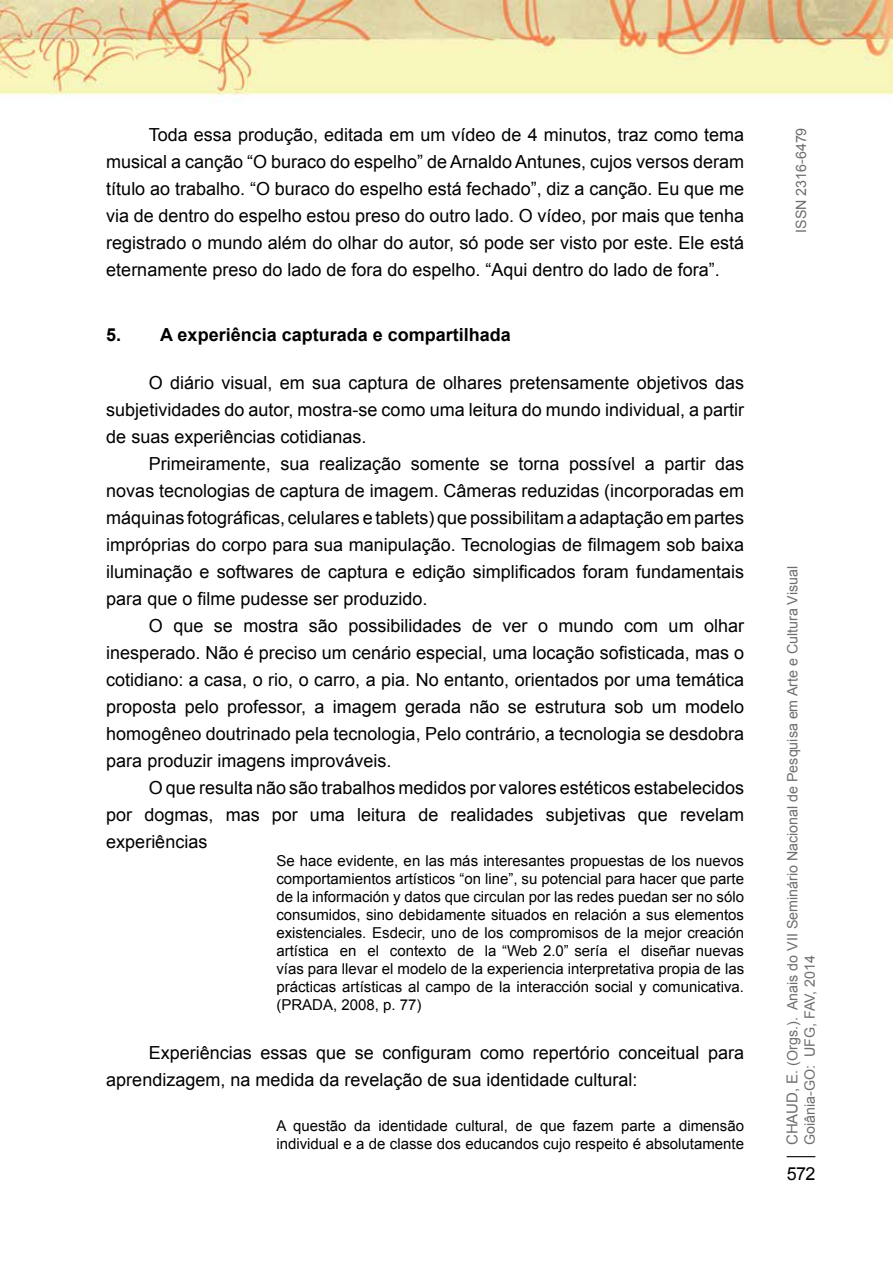
<style>
.page{position:relative;width:893px;height:1263px;background:#fff}
.page>*{position:absolute;margin:0;border:0;box-sizing:border-box;transform-origin:0 0}
.t1{font:18px/27px "Arial";color:#000;text-align:justify}
.t2{font:700 18px "Arial";color:#000}
.t3{font:15px/18px "Arial";color:#000;text-align:justify}
.t4{font:14.25px/17.1px "Arial";color:#6d6e71}
.s1{font-size:15px}
</style>
<div class="page">
<svg style="left:787px;top:1156px;width:28px;height:1px"></svg>
<img style="left:0;top:0;width:893px;height:102px">
<p class="t1" style="left:106px;top:121px;width:639px;text-indent:43px">Toda essa produção, editada em um vídeo de 4 minutos, traz como tema musical a canção “O buraco do espelho” de Arnaldo Antunes, cujos versos deram título ao trabalho. “O buraco do espelho está fechado”, diz a canção. Eu que me via de dentro do espelho estou preso do outro lado. O vídeo, por mais que tenha registrado o mundo além do olhar do autor, só pode ser visto por este. Ele está eternamente preso do lado de fora do espelho. “Aqui dentro do lado de fora”.</p>
<p class="t2" style="left:106px;top:322px;width:406px">5. A experiência capturada e compartilhada</p>
<p class="t1" style="left:106px;top:369px;width:639px;text-indent:43px">O diário visual, em sua captura de olhares pretensamente objetivos das subjetividades do autor, mostra-se como uma leitura do mundo individual, a partir de suas experiências cotidianas.</p>
<p class="t1" style="left:106px;top:450px;width:639px;text-indent:43px">Primeiramente, sua realização somente se torna possível a partir das novas tecnologias de captura de imagem. Câmeras reduzidas (incorporadas em máquinas fotográficas, celulares e tablets) que possibilitam a adaptação em partes impróprias do corpo para sua manipulação. Tecnologias de filmagem sob baixa iluminação e softwares de captura e edição simplificados foram fundamentais para que o filme pudesse ser produzido.</p>
<p class="t1" style="left:106px;top:612px;width:639px;text-indent:43px">O que se mostra são possibilidades de ver o mundo com um olhar inesperado. Não é preciso um cenário especial, uma locação sofisticada, mas o cotidiano: a casa, o rio, o carro, a pia. No entanto, orientados por uma temática proposta pelo professor, a imagem gerada não se estrutura sob um modelo homogêneo doutrinado pela tecnologia, Pelo contrário, a tecnologia se desdobra para produzir imagens improváveis.</p>
<p class="t1" style="left:106px;top:774px;width:639px;text-indent:43px">O que resulta não são trabalhos medidos por valores estéticos estabelecidos por dogmas, mas por uma leitura de realidades subjetivas que revelam experiências</p>
<p class="t3" style="left:276px;top:852px;width:469px">Se hace evidente, en las más interesantes propuestas de los nuevos comportamientos artísticos “on line”, su potencial para hacer que parte de la información y datos que circulan por las redes puedan ser no sólo consumidos, sino debidamente situados en relación a sus elementos existenciales. Esdecir, uno de los compromisos de la mejor creación artística en el contexto de la “Web 2.0” sería el diseñar nuevas vías para llevar el modelo de la experiencia interpretativa propia de las prácticas artísticas al campo de la interacción social y comunicativa. (PRADA, 2008, p. 77)</p>
<p class="t1" style="left:106px;top:1039px;width:639px;text-indent:43px">Experiências essas que se configuram como repertório conceitual para aprendizagem, na medida da revelação de sua identidade cultural:</p>
<p class="t3" style="left:276px;top:1117px;width:469px">A questão da identidade cultural, de que fazem parte a dimensão individual e a de classe dos educandos cujo respeito é absolutamente</p>
<p class="t4" style="left:793px;top:233px;width:107px;rotate:-90deg">ISSN 2316-6479</p>
<p class="t4" style="left:784px;top:1145px;width:581px;rotate:-90deg"><span class="s1">Chaud, E</span>. (Orgs.). Anais do VII Seminário Nacional de Pesquisa em Arte e Cultura Visual<br>Goiânia-GO: U FG, FAV, 2014</p>
<p class="t1" style="left:787px;top:1160px;width:30px">572</p>
</div>
